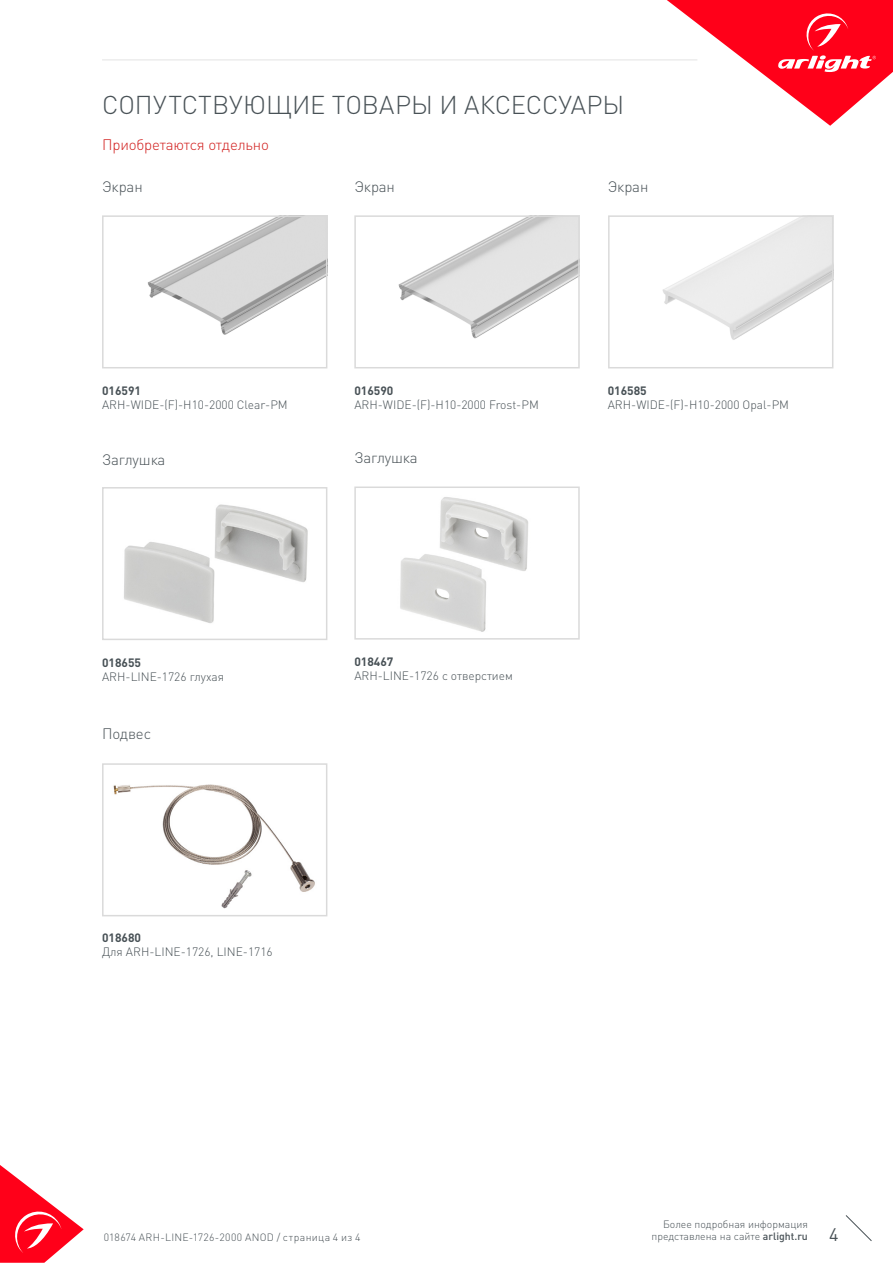
<style>
.page{position:relative;width:893px;height:1263px;background:#fff}
.page>*{position:absolute;margin:0;border:0;box-sizing:border-box;transform-origin:0 0}
.t1{font:300 25.5px "DIN Pro";color:#485156}
.t2{font:18px "DIN Pro";color:#485156}
.t3{font:300 15px "DIN Pro";letter-spacing:-.01em;color:#485156}
.t4{font:300 15px "DIN Pro";letter-spacing:-.01em;color:#d11d1c}
.t5{font:300 12px "DIN Pro";color:#485156}
.t6{font:700 12px "DIN Pro";color:#485156}
.t7{font:300 10.5px/12.6px "DIN Pro";color:#485156;text-align:right}
.t8{font:300 10.5px "DIN Pro";letter-spacing:.03em;color:#485156}
.s1{font-weight:500}
</style>
<div class="page">
<svg style="left:0;top:1165px;width:84px;height:98px"></svg>
<svg style="left:845px;top:1215px;width:27px;height:26px"></svg>
<svg style="left:667px;top:0;width:226px;height:126px"></svg>
<hr style="left:102px;top:60px;width:595px;height:1px;background:#e3e3e3">
<img style="left:662px;top:218px;width:168px;height:122px">
<div style="left:608px;top:215px;width:225px;height:153px;border:2px solid #dadada"></div>
<img style="left:398px;top:218px;width:179px;height:121px">
<div style="left:354px;top:215px;width:226px;height:153px;border:2px solid #dadada"></div>
<img style="left:124px;top:504px;width:184px;height:119px">
<div style="left:102px;top:487px;width:225px;height:153px;border:2px solid #dadada"></div>
<img style="left:400px;top:497px;width:129px;height:135px">
<div style="left:354px;top:486px;width:226px;height:154px;border:2px solid #dadada"></div>
<img style="left:147px;top:218px;width:177px;height:117px">
<div style="left:102px;top:215px;width:225px;height:153px;border:2px solid #dadada"></div>
<img style="left:113px;top:784px;width:202px;height:125px">
<div style="left:102px;top:763px;width:225px;height:153px;border:2px solid #dadada"></div>
<h1 class="t1" style="left:102px;top:87px;width:524px">СОПУТСТВУЮЩИЕ ТОВАРЫ И АКСЕССУАРЫ</h1>
<p class="t4" style="left:102px;top:134px;width:168px">Приобретаются отдельно</p>
<p class="t3" style="left:102px;top:177px;width:42px">Экран</p>
<p class="t3" style="left:354px;top:177px;width:42px">Экран</p>
<p class="t3" style="left:608px;top:177px;width:42px">Экран</p>
<p class="t6" style="left:102px;top:382px;width:41px">016591</p>
<p class="t5" style="left:102px;top:397px;width:187px">ARH-WIDE-(F)-H10-2000 Clear-PM</p>
<p class="t3" style="left:102px;top:449px;width:65px">Заглушка</p>
<p class="t6" style="left:354px;top:382px;width:41px">016590</p>
<p class="t5" style="left:354px;top:397px;width:186px">ARH-WIDE-(F)-H10-2000 Frost-PM</p>
<p class="t3" style="left:354px;top:448px;width:65px">Заглушка</p>
<p class="t6" style="left:608px;top:382px;width:41px">016585</p>
<p class="t5" style="left:608px;top:397px;width:183px">ARH-WIDE-(F)-H10-2000 Opal-PM</p>
<p class="t6" style="left:102px;top:654px;width:41px">018655</p>
<p class="t5" style="left:102px;top:669px;width:124px">ARH-LINE-1726 глухая</p>
<p class="t3" style="left:102px;top:724px;width:51px">Подвес</p>
<p class="t6" style="left:354px;top:653px;width:41px">018467</p>
<p class="t5" style="left:354px;top:668px;width:160px">ARH-LINE-1726 с отверстием</p>
<p class="t6" style="left:102px;top:929px;width:41px">018680</p>
<p class="t5" style="left:102px;top:944px;width:172px">Для ARH-LINE-1726, LINE-1716</p>
<p class="t7" style="left:651px;top:1217px;width:158px">Более подробная информация представлена на сайте <span class="s1">arlight.ru</span></p>
<p class="t8" style="left:104px;top:1230px;width:258px">018674 ARH-LINE-1726-2000 ANOD / страница 4 из 4</p>
<h2 class="t2" style="left:829px;top:1222px;width:11px">4</h2>
</div>
